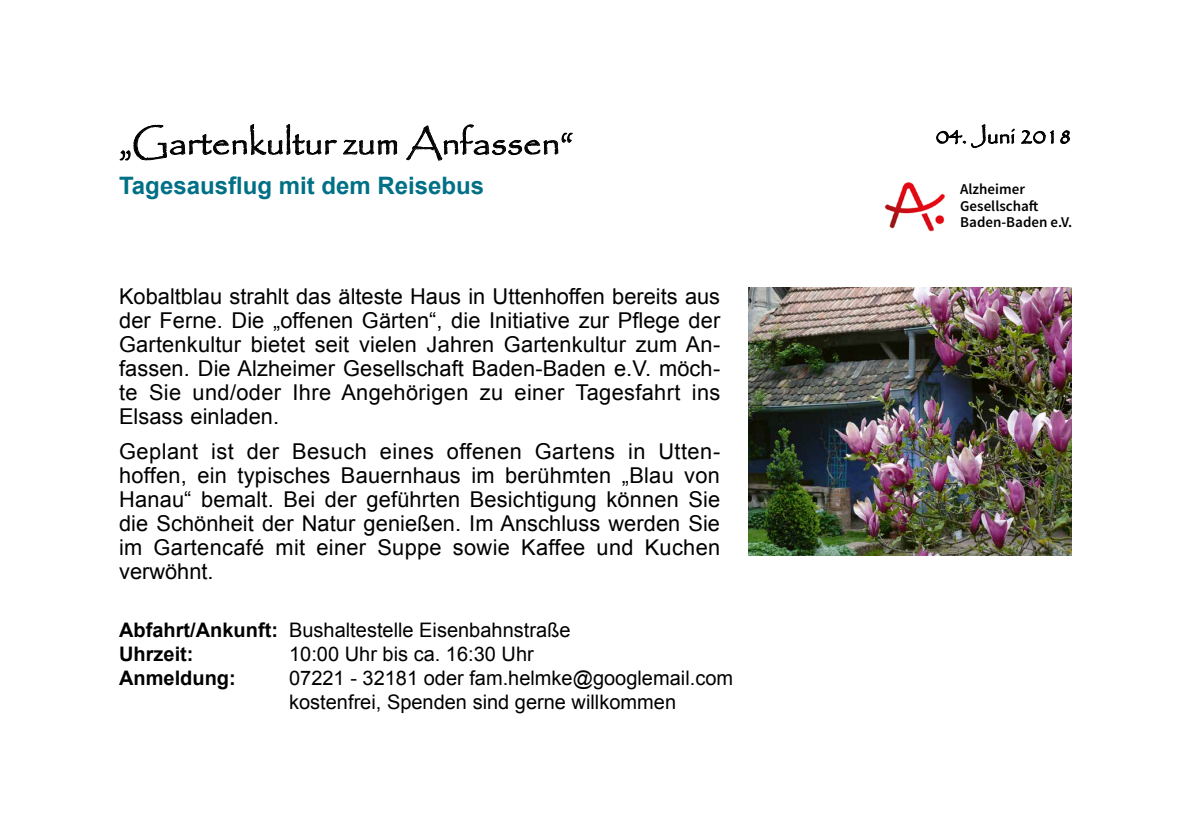
<style>
.page{position:relative;width:1191px;height:840px;background:#fff}
.page>*{position:absolute;margin:0;border:0;box-sizing:border-box;transform-origin:0 0}
.t1{font:36px "Papyrus";color:#000}
.t2{font:700 24px "Arial";color:#007086}
.t3{font:22.6px "Papyrus";color:#000}
.t4{font:21.8px/24px "Arial";letter-spacing:.015em;color:#000;text-align:justify}
.t5{font:20px/24px "Arial";color:#000}
.t6{font:700 20px "Arial";color:#000}
.t7{font:600 15px/16.2px "Source Sans Pro";color:#000}
.s1{font-weight:700}
</style>
<div class="page">
<svg style="left:119px;top:124px;width:279px;height:37px"></svg>
<svg style="left:406px;top:124px;width:167px;height:37px"></svg>
<svg style="left:936px;top:124px;width:118px;height:24px"></svg>
<svg style="left:1060px;top:130px;width:10px;height:15px"></svg>
<img style="left:748px;top:287px;width:323px;height:268px">
<img style="left:884px;top:182px;width:61px;height:50px">
<h1 class="t1" style="left:119px;top:121px;width:455px">„Gartenkultur zum Anfassen“</h1>
<p class="t2" style="left:119px;top:170px;width:366px">Tagesausflug mit dem Reisebus</p>
<p class="t4" style="left:119px;top:284px;width:603px">Kobaltblau strahlt das älteste Haus in Uttenhoffen bereits aus der Ferne. Die „offenen Gärten“, die Initiative zur Pflege der Gartenkultur bietet seit vielen Jahren Gartenkultur zum An&shy;fassen. Die Alzheimer Gesellschaft Baden-Baden e.V. möch&shy;te Sie und/oder Ihre Angehörigen zu einer Tagesfahrt ins Elsass einladen.</p>
<p class="t4" style="left:119px;top:439px;width:603px">Geplant ist der Besuch eines offenen Gartens in Utten&shy;hoffen, ein typisches Bauernhaus im berühmten „Blau von Hanau“ bemalt. Bei der geführten Besichtigung können Sie die Schönheit der Natur genießen. Im Anschluss werden Sie im Gartencafé mit einer Suppe sowie Kaffee und Kuchen verwöhnt.</p>
<p class="t5" style="left:119px;top:618px;width:453px"><span class="s1">Abfahrt/Ankunft:</span> Bushaltestelle Eisenbahnstraße<br><span class="s1">Uhrzeit:</span></p>
<p class="t5" style="left:289px;top:642px;width:246px">10:00 Uhr bis ca. 16:30 Uhr</p>
<p class="t6" style="left:119px;top:664px;width:118px">Anmeldung:</p>
<p class="t5" style="left:289px;top:666px;width:445px">07221 - 32181 oder fam.helmke@googlemail.com kostenfrei, Spenden sind gerne willkommen</p>
<p class="t3" style="left:936px;top:122px;width:137px">04. Juni 2018</p>
<p class="t7" style="left:960px;top:182px;width:113px">Alzheimer<br>Gesellschaft<br>Baden-Baden e.V.</p>
</div>
